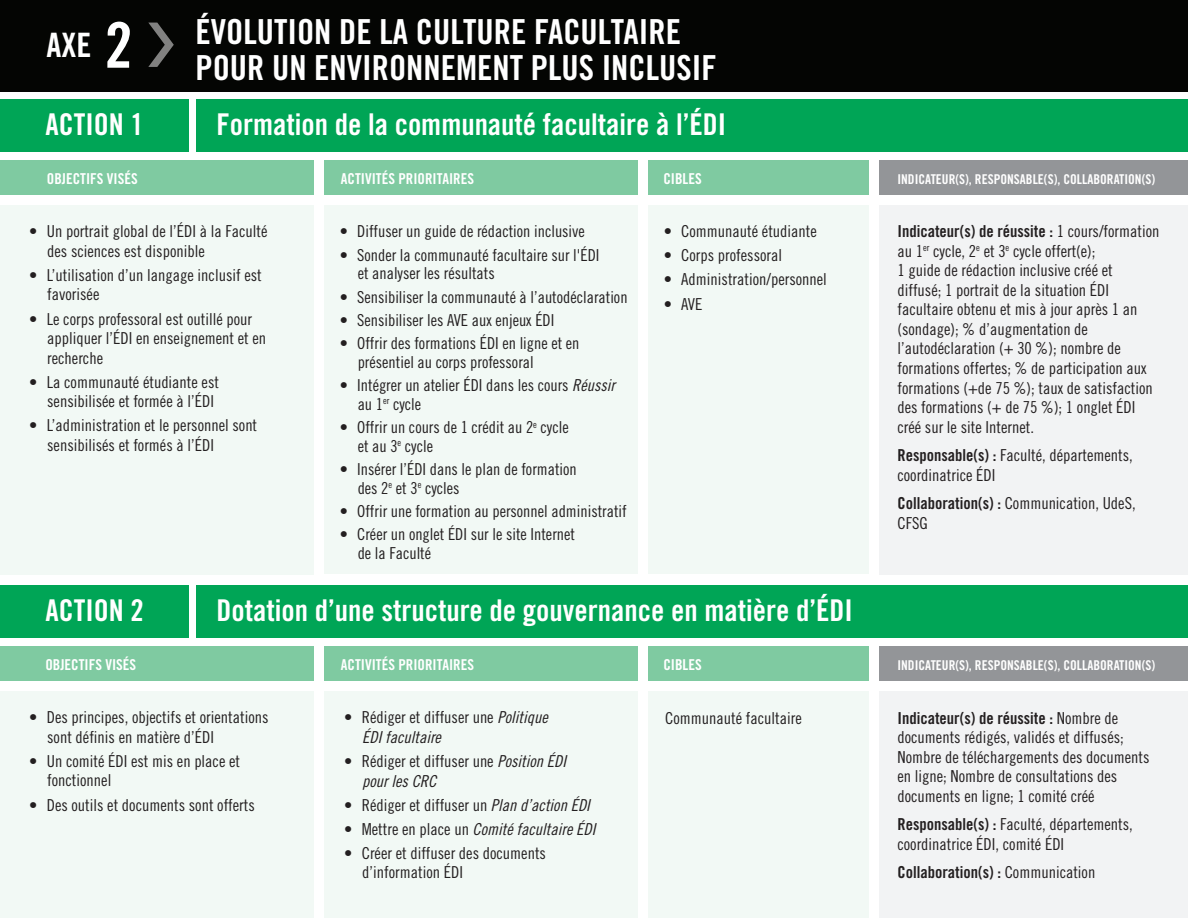
<style>
.page{position:relative;width:1188px;height:918px;background:#fff}
.page>*{position:absolute;margin:0;border:0;box-sizing:border-box;transform-origin:0 0}
.t1{font:34.5px/36px "Trade Gothic Bold Cond Twenty";color:#fff}
.t2{font:33.6px "Trade Gothic Bold Cond Twenty";color:#fff}
.t3{font:30px "Trade Gothic Bold Cond Twenty";color:#fff}
.t4{font:16.5px/19.5px "Trade Gothic Cond Eighteen";color:#231f20}
.t5{font:16.5px "Trade Gothic Bold Cond Twenty";color:#231f20}
.t6{font:16.5px "Trade Gothic Cond Eighteen Obl";color:#231f20}
.t7{font:15px "Trade Gothic Bold Cond Twenty";color:#fff}
.t8{font:13.5px "Trade Gothic Bold Cond Twenty";color:#fff}
.s1{font-size:63px}
.s2{font-family:"Trade Gothic Cond Eighteen Obl"}
.s3{font-family:"Trade Gothic Cond Eighteen"}
.s4{font-family:"Trade Gothic Bold Cond Twenty"}
</style>
<div class="page">
<div style="left:0;top:585px;width:189px;height:53px;background:#00a556"></div>
<div style="left:196px;top:585px;width:992px;height:53px;background:#00a556"></div>
<div style="left:0;top:692px;width:314px;height:226px;background:#f2f9f5"></div>
<div style="left:0;top:647px;width:314px;height:34px;background:#7fcaa1"></div>
<div style="left:324px;top:692px;width:314px;height:226px;background:#f2f9f5"></div>
<div style="left:324px;top:646px;width:314px;height:35px;background:#7fcaa1"></div>
<div style="left:648px;top:692px;width:220px;height:226px;background:#f2f9f5"></div>
<div style="left:648px;top:646px;width:220px;height:35px;background:#7fcaa1"></div>
<div style="left:879px;top:692px;width:309px;height:226px;background:#f2f3f4"></div>
<div style="left:879px;top:647px;width:309px;height:34px;background:#939598"></div>
<div style="left:0;top:0;width:1188px;height:91px;background:#040503"></div>
<div style="left:0;top:99px;width:189px;height:53px;background:#00a556"></div>
<div style="left:196px;top:99px;width:992px;height:53px;background:#00a556"></div>
<div style="left:0;top:205px;width:314px;height:369px;background:#f2f9f5"></div>
<div style="left:0;top:160px;width:314px;height:35px;background:#7fcaa1"></div>
<div style="left:324px;top:206px;width:314px;height:368px;background:#f2f9f5"></div>
<div style="left:324px;top:160px;width:314px;height:35px;background:#7fcaa1"></div>
<div style="left:648px;top:206px;width:220px;height:368px;background:#f2f9f5"></div>
<div style="left:648px;top:160px;width:220px;height:35px;background:#7fcaa1"></div>
<div style="left:879px;top:205px;width:309px;height:369px;background:#f2f3f4"></div>
<div style="left:879px;top:160px;width:309px;height:35px;background:#939598"></div>
<svg style="left:148px;top:23px;width:26px;height:44px"></svg>
<h2 class="t2" style="left:46px;top:25px;width:88px">AXE <span class="s1">2</span></h2>
<h1 class="t1" style="left:195px;top:13px;width:523px">ÉVOLUTION DE LA CULTURE FACULTAIRE<br>POUR UN ENVIRONNEMENT PLUS INCLUSIF</h1>
<h3 class="t3" style="left:45px;top:106px;width:100px">ACTION 1</h3>
<h3 class="t3" style="left:216px;top:106px;width:511px">Formation de la communauté facultaire à l’ÉDI</h3>
<p class="t7" style="left:47px;top:169px;width:92px">OBJECTIFS VISÉS</p>
<p class="t7" style="left:341px;top:169px;width:135px">ACTIVITÉS PRIORITAIRES</p>
<p class="t7" style="left:663px;top:169px;width:40px">CIBLES</p>
<p class="t8" style="left:897px;top:171px;width:259px">INDICATEUR(S), RESPONSABLE(S), COLLABORATION(S)</p>
<p class="t4" style="left:47px;top:222px;width:222px;text-indent:-18px">• Un portrait global de l’ÉDI à la Faculté des sciences est disponible</p>
<p class="t4" style="left:47px;top:265px;width:216px;text-indent:-18px">• L’utilisation d’un langage inclusif est favorisée</p>
<p class="t4" style="left:47px;top:309px;width:220px;text-indent:-18px">• Le corps professoral est outillé pour appliquer l’ÉDI en enseignement et en recherche</p>
<p class="t4" style="left:47px;top:372px;width:173px;text-indent:-18px">• La communauté étudiante est sensibilisée et formée à l’ÉDI</p>
<p class="t4" style="left:47px;top:415px;width:212px;text-indent:-18px">• L’administration et le personnel sont sensibilisés et formés à l’ÉDI</p>
<p class="t4" style="left:340px;top:222px;width:247px">• Diffuser un guide de rédaction inclusive</p>
<p class="t4" style="left:358px;top:245px;width:243px;line-height:18.8px;text-indent:-18px">• Sonder la communauté facultaire sur l'ÉDI et analyser les résultats</p>
<p class="t4" style="left:340px;top:287px;width:289px">• Sensibiliser la communauté à l’autodéclaration</p>
<p class="t4" style="left:340px;top:310px;width:216px">• Sensibiliser les AVE aux enjeux ÉDI</p>
<p class="t4" style="left:358px;top:334px;width:223px;line-height:18.8px;text-indent:-18px">• Offrir des formations ÉDI en ligne et en présentiel au corps professoral</p>
<p class="t4" style="left:358px;top:376px;width:259px;line-height:18.8px;text-indent:-18px">• Intégrer un atelier ÉDI dans les cours <span class="s2">Réussir </span>au 1<sup>er</sup> cycle</p>
<p class="t4" style="left:358px;top:418px;width:212px;line-height:18.8px;text-indent:-18px">• Offrir un cours de 1 crédit au 2<sup>e</sup> cycle et au 3<sup>e</sup> cycle</p>
<p class="t4" style="left:358px;top:460px;width:221px;line-height:18.8px;text-indent:-18px">• Insérer l’ÉDI dans le plan de formation des 2<sup>e</sup> et 3<sup>e</sup> cycles</p>
<p class="t4" style="left:340px;top:501px;width:289px">• Offrir une formation au personnel administratif</p>
<p class="t4" style="left:358px;top:525px;width:219px;line-height:18.8px;text-indent:-18px">• Créer un onglet ÉDI sur le site Internet de la Faculté</p>
<p class="t4" style="left:664px;top:222px;width:155px">• Communauté étudiante</p>
<p class="t4" style="left:664px;top:246px;width:120px">• Corps professoral</p>
<p class="t4" style="left:664px;top:270px;width:165px">• Administration/personnel</p>
<p class="t4" style="left:664px;top:294px;width:40px">• AVE</p>
<p class="t5" style="left:897px;top:222px;width:264px">Indicateur(s) de réussite : <span class="s3">1 cours/formation</span></p>
<p class="t4" style="left:897px;top:241px;width:257px">au 1<sup>er</sup> cycle, 2<sup>e</sup> et 3<sup>e</sup> cycle offert(e);<br>1 guide de rédaction inclusive créé et diffusé; 1 portrait de la situation ÉDI facultaire obtenu et mis à jour après 1 an (sondage); % d’augmentation de l’autodéclaration (+ 30 %); nombre de formations offertes; % de participation aux formations (+de 75 %); taux de satisfaction des formations (+ de 75 %); 1 onglet ÉDI créé sur le site Internet.</p>
<p class="t4" style="left:897px;top:445px;width:237px"><span class="s4">Responsable(s) :</span> Faculté, départements, coordinatrice ÉDI</p>
<p class="t4" style="left:897px;top:493px;width:240px"><span class="s4">Collaboration(s) :</span> Communication, UdeS,<br>CFSG</p>
<h3 class="t3" style="left:45px;top:592px;width:100px">ACTION 2</h3>
<h3 class="t3" style="left:216px;top:592px;width:638px">Dotation d’une structure de gouvernance en matière d’ÉDI</h3>
<p class="t7" style="left:45px;top:655px;width:92px">OBJECTIFS VISÉS</p>
<p class="t7" style="left:341px;top:655px;width:135px">ACTIVITÉS PRIORITAIRES</p>
<p class="t7" style="left:663px;top:655px;width:40px">CIBLES</p>
<p class="t8" style="left:897px;top:657px;width:259px">INDICATEUR(S), RESPONSABLE(S), COLLABORATION(S)</p>
<p class="t4" style="left:47px;top:708px;width:223px;text-indent:-18px">• Des principes, objectifs et orientations sont définis en matière d’ÉDI</p>
<p class="t4" style="left:47px;top:751px;width:194px;text-indent:-18px">• Un comité ÉDI est mis en place et fonctionnel</p>
<p class="t4" style="left:29px;top:795px;width:227px">• Des outils et documents sont offerts</p>
<p class="t4" style="left:344px;top:708px;width:205px">• Rédiger et diffuser une <span class="s2">Politique</span></p>
<p class="t6" style="left:362px;top:727px;width:80px">ÉDI facultaire</p>
<p class="t4" style="left:344px;top:751px;width:223px">• Rédiger et diffuser une <span class="s2">Position ÉDI</span></p>
<p class="t6" style="left:362px;top:771px;width:76px">pour les CRC</p>
<p class="t4" style="left:344px;top:795px;width:247px">• Rédiger et diffuser un <span class="s2">Plan d’action ÉDI</span></p>
<p class="t6" style="left:344px;top:819px;width:253px"><span class="s3">• Mettre en place un</span> Comité facultaire ÉDI</p>
<p class="t4" style="left:362px;top:843px;width:185px;text-indent:-18px">• Créer et diffuser des documents d’information ÉDI</p>
<p class="t4" style="left:665px;top:708px;width:138px">Communauté facultaire</p>
<p class="t5" style="left:897px;top:708px;width:222px">Indicateur(s) de réussite : <span class="s3">Nombre de</span></p>
<p class="t4" style="left:897px;top:727px;width:254px">documents rédigés, validés et diffusés; Nombre de téléchargements des documents en ligne; Nombre de consultations des documents en ligne; 1 comité créé</p>
<p class="t4" style="left:897px;top:814px;width:237px"><span class="s4">Responsable(s) :</span> Faculté, départements, coordinatrice ÉDI, comité ÉDI</p>
<p class="t5" style="left:897px;top:862px;width:199px">Collaboration(s) : <span class="s3">Communication</span></p>
</div>
